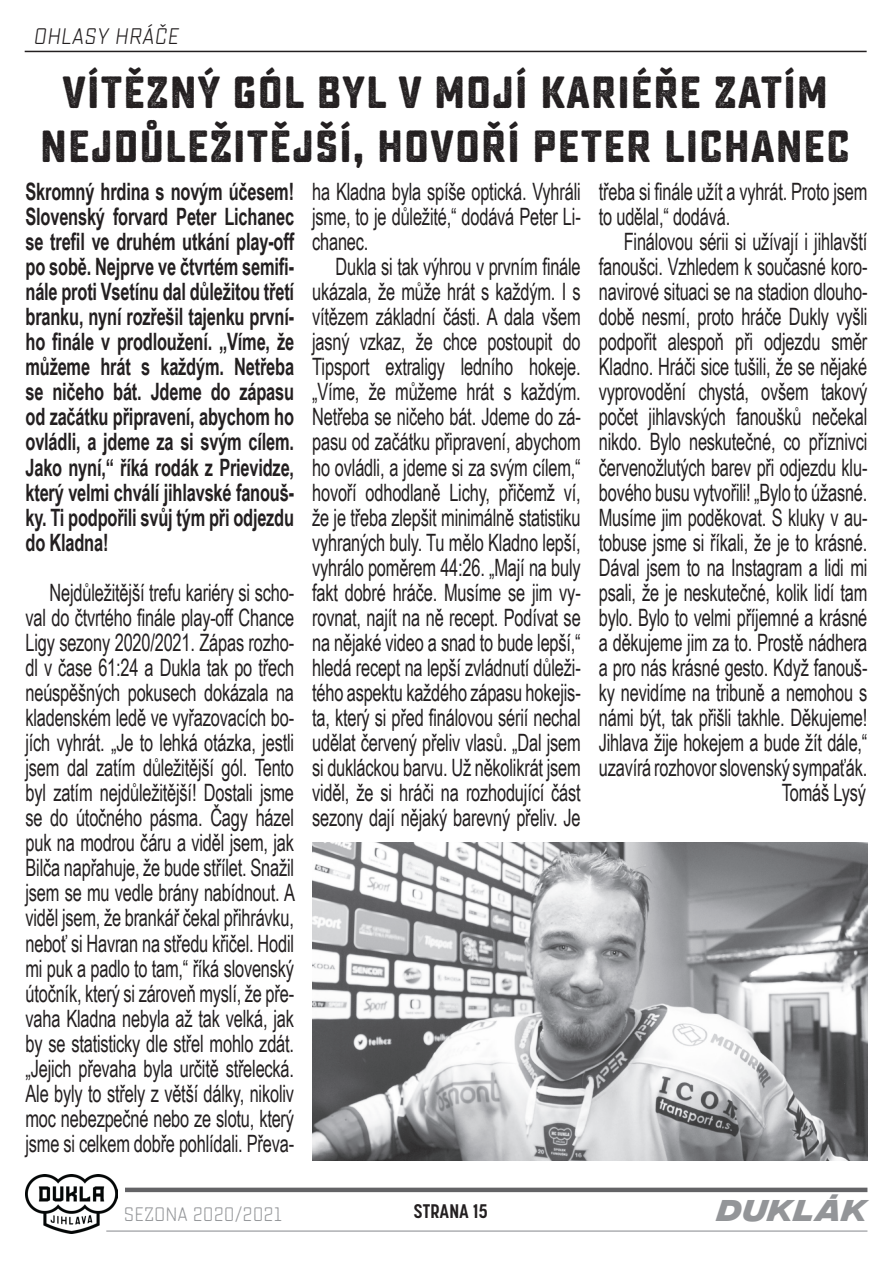
<style>
.page{position:relative;width:893px;height:1263px;background:#fff}
.page>*{position:absolute;margin:0;border:0;box-sizing:border-box;transform-origin:0 0}
.t1{font:45px/54px "Sucrose Bold One";letter-spacing:.02em;color:#231f20;text-align:center}
.t2{font:30px "integral cf bold oblique";letter-spacing:.05em;color:#939598}
.t3{font:23.85px/25px "Arial Narrow";letter-spacing:-.01em;color:#231f20;text-align:justify;scale:.84 1}
.t4{font:700 23.85px/25px "Arial Narrow";letter-spacing:-.01em;color:#231f20;text-align:justify;scale:.84 1}
.t5{font:22.5px "Sucrose Slant";letter-spacing:.02em;color:#231f20}
.t6{font:19.5px "Sucrose One";color:#939598}
.t7{font:700 19.5px "Korolev Condensed";letter-spacing:.02em;color:#231f20}
</style>
<div class="page">
<img style="left:312px;top:842px;width:555px;height:318px">
<hr style="left:25px;top:51px;width:842px;height:1px;background:#231f20">
<div style="left:125px;top:1187px;width:742px;height:5px;background:#636366"></div>
<hr style="left:106px;top:1230px;width:761px;height:2px;background:#aeafb3">
<img style="left:26px;top:1174px;width:92px;height:59px">
<p class="t5" style="left:33px;top:23px;width:146px">OHLASY HRÁČE</p>
<p class="t1" style="left:40px;top:66px;width:811px">VÍTĚZNÝ GÓL BYL V MOJÍ KARIÉŘE ZATÍM<br>NEJDŮLEŽITĚJŠÍ, HOVOŘÍ PETER LICHANEC</p>
<p class="t4" style="left:26px;top:178px;width:321px">Skromný hrdina s novým účesem!<br>Slovenský forvard Peter Lichanec se trefil ve druhém utkání play-off po sobě. Nejprve ve čtvrtém semifi&shy;nále proti Vsetínu dal důležitou třetí branku, nyní rozřešil tajenku první&shy;ho finále v prodloužení. „Víme, že můžeme hrát s každým. Netřeba se ničeho bát. Jdeme do zápasu od začátku připravení, abychom ho ovládli, a jdeme za si svým cílem.<br>Jako nyní,“ říká rodák z Prievidze, který velmi chválí jihlavské fanouš&shy;ky. Ti podpořili svůj tým při odjezdu do Kladna!</p>
<p class="t3" style="left:26px;top:579px;width:322px;text-indent:24px">Nejdůležitější trefu kariéry si scho&shy;val do čtvrtého finále play-off Chance Ligy sezony 2020/2021. Zápas rozho&shy;dl v čase 61:24 a Dukla tak po třech neúspěšných pokusech dokázala na kladenském ledě ve vyřazovacích bo&shy;jích vyhrát. „Je to lehká otázka, jestli jsem dal zatím důležitější gól. Tento byl zatím nejdůležitější! Dostali jsme se do útočného pásma. Čagy házel puk na modrou čáru a viděl jsem, jak Bilča napřahuje, že bude střílet. Snažil jsem se mu vedle brány nabídnout. A viděl jsem, že brankář čekal přihrávku, neboť si Havran na středu křičel. Hodil mi puk a padlo to tam,“ říká slovenský útočník, který si zároveň myslí, že pře&shy;vaha Kladna nebyla až tak velká, jak by se statisticky dle střel mohlo zdát. „Jejich převaha byla určitě střelecká.<br>Ale byly to střely z větší dálky, nikoliv moc nebezpečné nebo ze slotu, který jsme si celkem dobře pohlídali. Převa-</p>
<p class="t3" style="left:312px;top:178px;width:321px">ha Kladna byla spíše optická. Vyhráli jsme, to je důležité,“ dodává Peter Li&shy;chanec.</p>
<p class="t3" style="left:312px;top:253px;width:321px;text-indent:23px">Dukla si tak výhrou v prvním finále ukázala, že může hrát s každým. I s vítězem základní části. A dala všem jasný vzkaz, že chce postoupit do Tipsport extraligy ledního hokeje. „Víme, že můžeme hrát s každým.<br>Netřeba se ničeho bát. Jdeme do zá&shy;pasu od začátku připravení, abychom ho ovládli, a jdeme si za svým cílem,“ hovoří odhodlaně Lichy, přičemž ví, že je třeba zlepšit minimálně statistiku vyhraných buly. Tu mělo Kladno lepší, vyhrálo poměrem 44:26. „Mají na buly fakt dobré hráče. Musíme se jim vy&shy;rovnat, najít na ně recept. Podívat se na nějaké video a snad to bude lepší,“ hledá recept na lepší zvládnutí důleži&shy;tého aspektu každého zápasu hokejis&shy;ta, který si před finálovou sérií nechal udělat červený přeliv vlasů. „Dal jsem si dukláckou barvu. Už několikrát jsem viděl, že si hráči na rozhodující část sezony dají nějaký barevný přeliv. Je</p>
<p class="t3" style="left:599px;top:178px;width:321px">třeba si finále užít a vyhrát. Proto jsem to udělal,“ dodává.</p>
<p class="t3" style="left:599px;top:228px;width:321px;text-indent:25px">Finálovou sérii si užívají i jihlavští fanoušci. Vzhledem k současné koro&shy;navirové situaci se na stadion dlouho&shy;době nesmí, proto hráče Dukly vyšli podpořit alespoň při odjezdu směr Kladno. Hráči sice tušili, že se nějaké vyprovodění chystá, ovšem takový počet jihlavských fanoušků nečekal nikdo. Bylo neskutečné, co příznivci červenožlutých barev při odjezdu klu&shy;bového busu vytvořili! „Bylo to úžasné.<br>Musíme jim poděkovat. S kluky v au&shy;tobuse jsme si říkali, že je to krásné.<br>Dával jsem to na Instagram a lidi mi psali, že je neskutečné, kolik lidí tam bylo. Bylo to velmi příjemné a krásné a děkujeme jim za to. Prostě nádhera a pro nás krásné gesto. Když fanouš&shy;ky nevidíme na tribuně a nemohou s námi být, tak přišli takhle. Děkujeme!<br>Jihlava žije hokejem a bude žít dále,“ uzavírá rozhovor slovenský sympaťák.</p>
<p class="t3" style="left:782px;top:779px;width:102px">Tomáš Lysý</p>
<p class="t6" style="left:124px;top:1204px;width:160px">SEZONA 2020/2021</p>
<p class="t7" style="left:414px;top:1200px;width:75px">STRANA 15</p>
<p class="t2" style="left:718px;top:1193px;width:151px">DUKLÁK</p>
</div>
